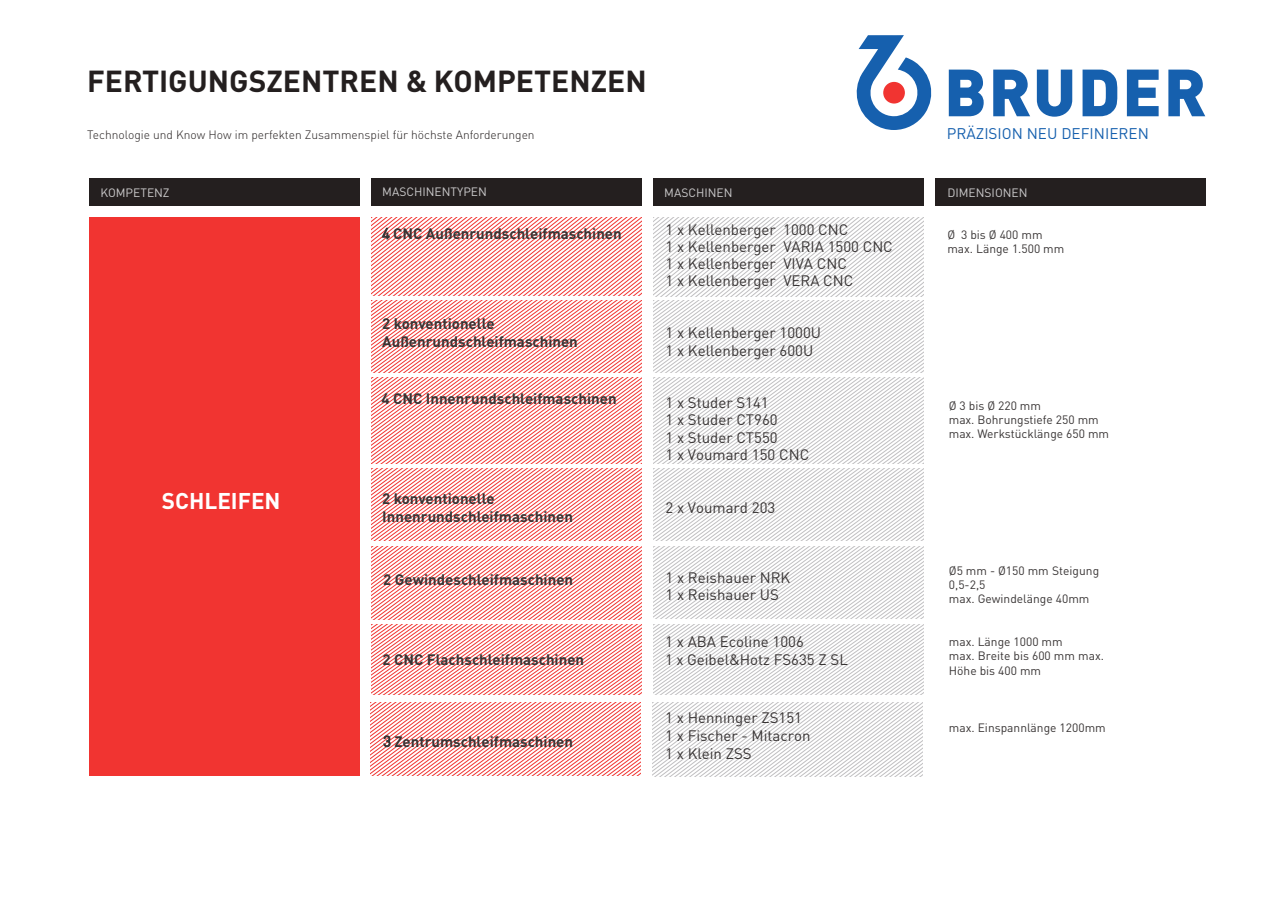
<style>
.page{position:relative;width:1272px;height:902px;background:#fff}
.page>*{position:absolute;margin:0;border:0;box-sizing:border-box;transform-origin:0 0}
.t1{font:700 30px "DINOT";color:#241f1f}
.t2{font:700 22.5px "DINOT";color:#fff}
.t3{font:15.3px "DINOT";color:#1660ae}
.t4{font:15px/17.4px "DINOT";color:#393535}
.t5{font:700 15px/18px "DINOT";color:#393535}
.t6{font:12px/14.2px "DINOT";color:#393535}
.t7{font:300 12px "DINOT";color:#241f1f}
.t8{font:12px "DINOT";color:#cbcacb}
.s1{font-weight:400}
</style>
<div class="page">
<svg style="left:948px;top:70px;width:35px;height:46px;background:#407dbc"></svg>
<svg style="left:993px;top:70px;width:37px;height:46px"></svg>
<svg style="left:1036px;top:70px;width:36px;height:47px"></svg>
<svg style="left:1082px;top:70px;width:35px;height:46px"></svg>
<svg style="left:1126px;top:70px;width:32px;height:46px"></svg>
<svg style="left:1168px;top:70px;width:37px;height:46px"></svg>
<svg style="left:856px;top:35px;width:76px;height:95px"></svg>
<div style="left:883px;top:82px;width:21px;height:21px;background:#f13431;border-radius:50%"></div>
<svg style="left:653px;top:217px;width:270px;height:155px"></svg>
<svg style="left:371px;top:217px;width:270px;height:155px"></svg>
<div style="left:89px;top:217px;width:270px;height:558px;background:#f13431"></div>
<div style="left:371px;top:178px;width:270px;height:27px;background:#241f1f"></div>
<div style="left:89px;top:178px;width:270px;height:27px;background:#241f1f"></div>
<div style="left:935px;top:178px;width:270px;height:27px;background:#241f1f"></div>
<div style="left:653px;top:178px;width:270px;height:27px;background:#241f1f"></div>
<svg style="left:652px;top:702px;width:270px;height:74px"></svg>
<svg style="left:370px;top:702px;width:270px;height:73px"></svg>
<svg style="left:371px;top:378px;width:270px;height:316px"></svg>
<svg style="left:653px;top:378px;width:270px;height:316px"></svg>
<h1 class="t1" style="left:87px;top:58px;width:561px">FERTIGUNGSZENTREN &amp; KOMPETENZEN</h1>
<p class="t7" style="left:87px;top:125px;width:449px">Technologie und Know How im perfekten Zusammenspiel für höchste Anforderungen</p>
<p class="t3" style="left:946px;top:121px;width:203px">PRÄZISION NEU DEFINIEREN</p>
<p class="t8" style="left:100px;top:183px;width:71px">KOMPETENZ</p>
<p class="t8" style="left:382px;top:184px;width:106px">MASCHINENTYPEN</p>
<p class="t8" style="left:664px;top:183px;width:70px">MASCHINEN</p>
<p class="t8" style="left:947px;top:183px;width:82px">DIMENSIONEN</p>
<h2 class="t2" style="left:162px;top:483px;width:120px">SCHLEIFEN</h2>
<p class="t5" style="left:382px;top:223px;width:241px"><span class="s1">4</span> CNC Außenrundschleifmaschinen</p>
<p class="t5" style="left:382px;top:313px;width:197px">2 konventionelle<br>Außenrundschleifmaschinen</p>
<p class="t5" style="left:381px;top:388px;width:237px">4 CNC Innenrundschleifmaschinen</p>
<p class="t5" style="left:382px;top:489px;width:192px">2 konventionelle<br>Innenrundschleifmaschinen</p>
<p class="t5" style="left:383px;top:569px;width:191px">2 Gewindeschleifmaschinen</p>
<p class="t5" style="left:382px;top:649px;width:203px">2 CNC Flachschleifmaschinen</p>
<p class="t5" style="left:383px;top:731px;width:191px"><span class="s1">3</span> Zentrumschleifmaschinen</p>
<p class="t4" style="left:665px;top:220px;width:229px">1 x Kellenberger 1000 CNC<br>1 x Kellenberger VARIA 1500 CNC<br>1 x Kellenberger VIVA CNC<br>1 x Kellenberger VERA CNC</p>
<p class="t4" style="left:665px;top:323px;width:157px">1 x Kellenberger 1000U<br>1 x Kellenberger 600U</p>
<p class="t4" style="left:665px;top:393px;width:145px">1 x Studer S141<br>1 x Studer CT960<br>1 x Studer CT550<br>1 x Voumard 150 CNC</p>
<p class="t4" style="left:665px;top:497px;width:111px">2 x Voumard 203</p>
<p class="t4" style="left:665px;top:567px;width:126px">1 x Reishauer NRK<br>1 x Reishauer US</p>
<p class="t4" style="left:665px;top:631px;width:184px;line-height:18px">1 x ABA Ecoline 1006<br>1 x Geibel&amp;Hotz FS635 Z SL</p>
<p class="t4" style="left:665px;top:707px;width:147px;line-height:18px">1 x Henninger ZS151<br>1 x Fischer - Mitacron<br>1 x Klein ZSS</p>
<p class="t6" style="left:947px;top:227px;width:119px">Ø 3 bis Ø 400 mm max. Länge 1.500 mm</p>
<p class="t6" style="left:948px;top:397px;width:162px">Ø 3 bis Ø 220 mm<br>max. Bohrungstiefe 250 mm max. Werkstücklänge 650 mm</p>
<p class="t6" style="left:948px;top:562px;width:152px">Ø5 mm - Ø150 mm Steigung<br>0,5-2,5<br>max. Gewindelänge 40mm</p>
<p class="t6" style="left:948px;top:633px;width:157px">max. Länge 1000 mm<br>max. Breite bis 600 mm max.<br>Höhe bis 400 mm</p>
<p class="t6" style="left:948px;top:719px;width:158px">max. Einspannlänge 1200mm</p>
</div>
